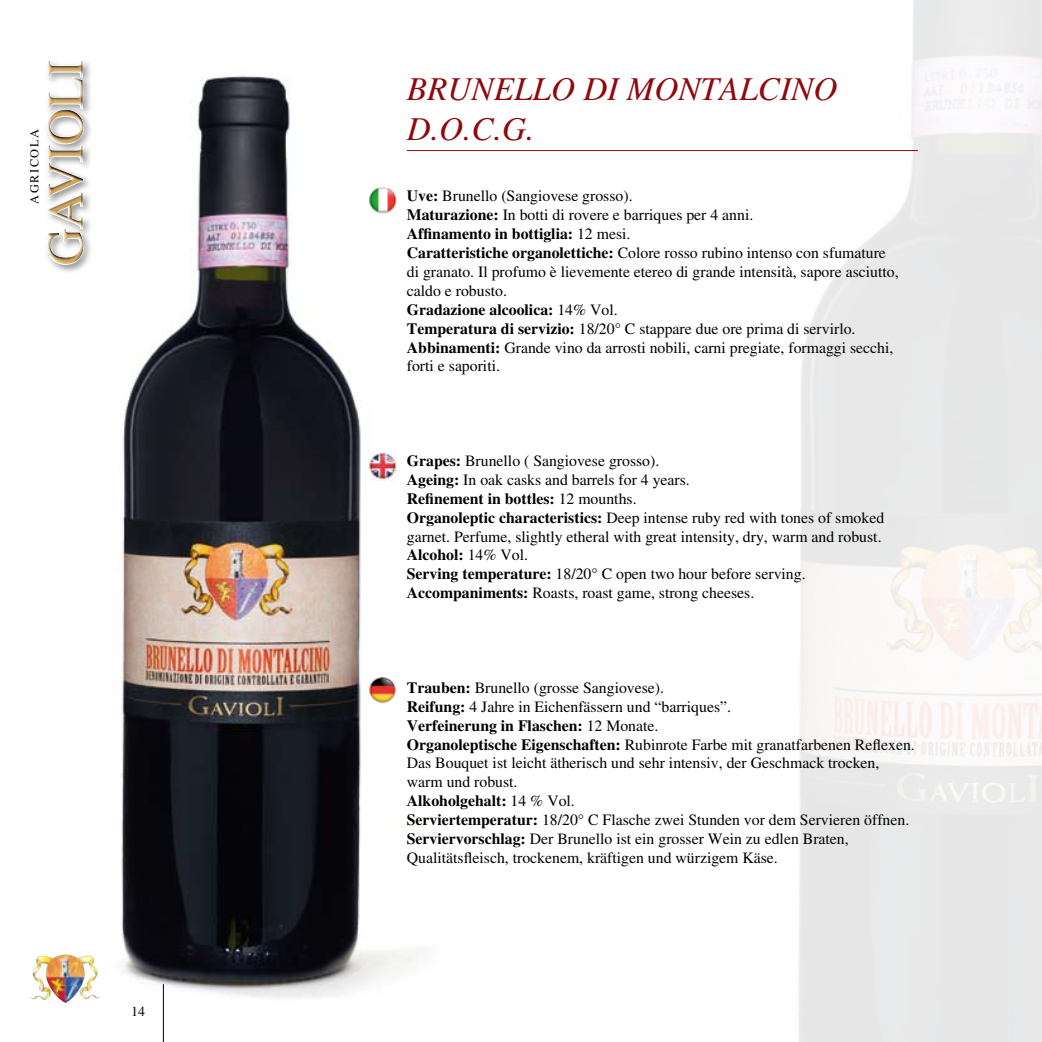
<style>
.page{position:relative;width:1042px;height:1042px;background:#fff}
.page>*{position:absolute;margin:0;border:0;box-sizing:border-box;transform-origin:0 0}
.t1{font:50.75px "Times";color:#d0a45c}
.t2{font:italic 33.25px/39.9px "Times";color:#90090d}
.t3{font:15.75px/18.9px "Times";color:#000}
.t4{font:14px "Times";color:#000}
.t5{font:12.25px "Times";letter-spacing:.13em;color:#000}
.s1{font-weight:700}
</style>
<div class="page">
<img style="left:121px;top:75px;width:407px;height:940px">
<hr style="left:163px;top:984px;width:1px;height:58px;background:#000">
<img style="left:30px;top:954px;width:32px;height:45px">
<hr style="left:407px;top:150px;width:511px;height:1px;background:#90090d">
<img style="left:369px;top:187px;width:28px;height:28px">
<img style="left:369px;top:453px;width:28px;height:28px">
<img style="left:369px;top:677px;width:28px;height:28px">
<div style="left:44px;top:57px;width:83px;height:290px;background:#fff"></div>
<div style="left:33px;top:8px;width:63px;height:269px;background:#000;opacity:.9"></div>
<p class="t5" style="left:27px;top:204px;width:76px;rotate:-90deg">AGRICOLA</p>
<h1 class="t1" style="left:36px;top:266px;width:206px;rotate:-90deg">GAVIOLI</h1>
<p class="t4" style="left:131px;top:1003px;width:15px">14</p>
<h2 class="t2" style="left:407px;top:69px;width:432px">BRUNELLO DI MONTALCINO<br>D.O.C.G.</h2>
<p class="t3" style="left:407px;top:186px;width:493px"><span class="s1">Uve:</span> Brunello (Sangiovese grosso).<br><span class="s1">Maturazione:</span> In botti di rovere e barriques per 4 anni.<br><span class="s1">Affinamento in bottiglia:</span> 12 mesi.<br><span class="s1">Caratteristiche organolettiche:</span> Colore rosso rubino intenso con sfumature di granato. Il profumo è lievemente etereo di grande intensità, sapore asciutto, caldo e robusto.<br><span class="s1">Gradazione alcoolica:</span> 14% Vol.<br><span class="s1">Temperatura di servizio:</span> 18/20° C stappare due ore prima di servirlo.<br><span class="s1">Abbinamenti:</span> Grande vino da arrosti nobili, carni pregiate, formaggi secchi, forti e saporiti.</p>
<p class="t3" style="left:407px;top:451px;width:479px"><span class="s1">Grapes:</span> Brunello ( Sangiovese grosso).<br><span class="s1">Ageing:</span> In oak casks and barrels for 4 years.<br><span class="s1">Refinement in bottles:</span> 12 mounths.<br><span class="s1">Organoleptic characteristics:</span> Deep intense ruby red with tones of smoked garnet. Perfume, slightly etheral with great intensity, dry, warm and robust.<br><span class="s1">Alcohol:</span> 14% Vol.<br><span class="s1">Serving temperature:</span> 18/20° C open two hour before serving.<br><span class="s1">Accompaniments:</span> Roasts, roast game, strong cheeses.</p>
<p class="t3" style="left:407px;top:678px;width:509px"><span class="s1">Trauben:</span> Brunello (grosse Sangiovese).<br><span class="s1">Reifung:</span> 4 Jahre in Eichenfässern und “barriques”.<br><span class="s1">Verfeinerung in Flaschen:</span> 12 Monate.<br><span class="s1">Organoleptische Eigenschaften:</span> Rubinrote Farbe mit granatfarbenen Reflexen.<br>Das Bouquet ist leicht ätherisch und sehr intensiv, der Geschmack trocken, warm und robust.<br><span class="s1">Alkoholgehalt:</span> 14 % Vol.<br><span class="s1">Serviertemperatur:</span> 18/20° C Flasche zwei Stunden vor dem Servieren öffnen.<br><span class="s1">Serviervorschlag:</span> Der Brunello ist ein grosser Wein zu edlen Braten, Qualitätsfleisch, trockenem, kräftigen und würzigem Käse.</p>
</div>
